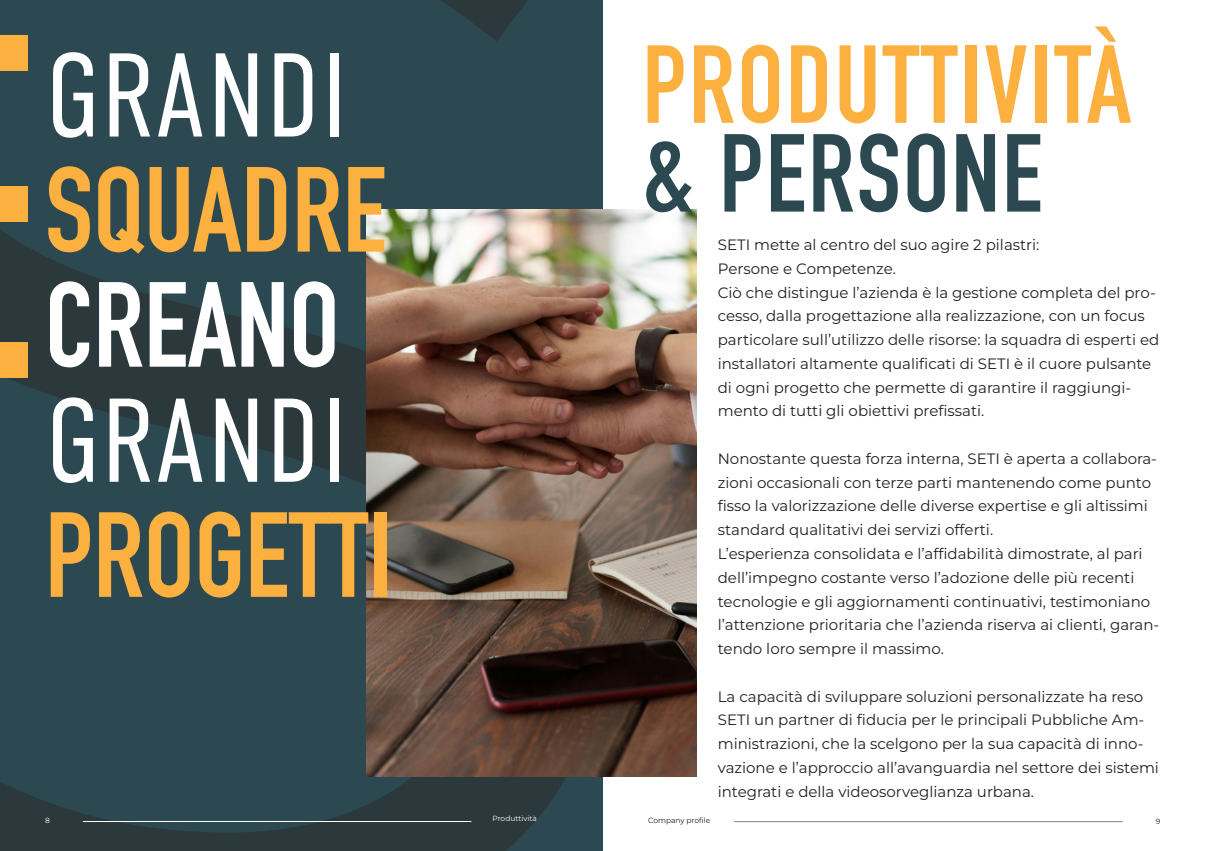
<style>
.page{position:relative;width:1205px;height:851px;background:#fff}
.page>*{position:absolute;margin:0;border:0;box-sizing:border-box;transform-origin:0 0}
.t1{font:700 118.75px "DIN Condensed";color:#fbb03f}
.t2{font:300 118.75px "DIN Condensed";letter-spacing:.01em;color:#fff}
.t3{font:700 118.75px "DIN Condensed";color:#fff}
.t4{font:700 108.75px/88.8px "DIN Condensed";letter-spacing:.02em;color:#fbb03f}
.t5{font:15px/23.8px "Montserrat";color:#231f20}
.t6{font:7.5px "Montserrat";color:#231f20}
.t7{font:7.5px "Montserrat";color:#fff}
.s1{color:#2c4851}
</style>
<div class="page">
<hr style="left:734px;top:821px;width:388px;height:1px;background:#808285">
<svg style="left:0;top:0;width:602px;height:850px;background:#2c454d"></svg>
<hr style="left:83px;top:821px;width:388px;height:1px;background:#fff">
<img style="left:367px;top:209px;width:329px;height:567px">
<div style="left:0;top:35px;width:27px;height:35px;background:#fbb03f"></div>
<div style="left:0;top:186px;width:27px;height:36px;background:#fbb03f"></div>
<div style="left:0;top:342px;width:27px;height:35px;background:#fbb03f"></div>
<p class="t2" style="left:46px;top:29px;width:303px">GRANDI</p>
<p class="t1" style="left:45px;top:130px;width:343px">SQUADRE</p>
<p class="t3" style="left:45px;top:245px;width:296px">CREANO</p>
<p class="t2" style="left:46px;top:374px;width:303px">GRANDI</p>
<p class="t1" style="left:45px;top:475px;width:349px">PROGETTI</p>
<p class="t7" style="left:45px;top:815px;width:6px">8</p>
<p class="t7" style="left:492px;top:812px;width:46px">Produttività</p>
<p class="t4" style="left:642px;top:40px;width:490px">PRODUTTIVITÀ <span class="s1">&amp; PERSONE</span></p>
<p class="t5" style="left:718px;top:232px;width:323px">SETI mette al centro del suo agire 2 pilastri:</p>
<p class="t5" style="left:718px;top:256px;width:180px">Persone e Competenze.</p>
<p class="t5" style="left:718px;top:280px;width:443px">Ciò che distingue l’azienda è la gestione completa del pro&shy;cesso, dalla progettazione alla realizzazione, con un focus particolare sull’utilizzo delle risorse: la squadra di esperti ed installatori altamente qualificati di SETI è il cuore pulsante di ogni progetto che permette di garantire il raggiungi&shy;mento di tutti gli obiettivi prefissati.</p>
<p class="t5" style="left:718px;top:446px;width:441px">Nonostante questa forza interna, SETI è aperta a collabora&shy;zioni occasionali con terze parti mantenendo come punto fisso la valorizzazione delle diverse expertise e gli altissimi standard qualitativi dei servizi offerti.</p>
<p class="t5" style="left:718px;top:541px;width:443px">L’esperienza consolidata e l’affidabilità dimostrate, al pari dell’impegno costante verso l’adozione delle più recenti tecnologie e gli aggiornamenti continuativi, testimoniano l’attenzione prioritaria che l’azienda riserva ai clienti, garan&shy;tendo loro sempre il massimo.</p>
<p class="t5" style="left:718px;top:684px;width:443px">La capacità di sviluppare soluzioni personalizzate ha reso SETI un partner di fiducia per le principali Pubbliche Am&shy;ministrazioni, che la scelgono per la sua capacità di inno&shy;vazione e l’approccio all’avanguardia nel settore dei sistemi integrati e della videosorveglianza urbana.</p>
<p class="t6" style="left:648px;top:815px;width:64px">Company profile</p>
<p class="t6" style="left:1156px;top:815px;width:6px">9</p>
</div>
